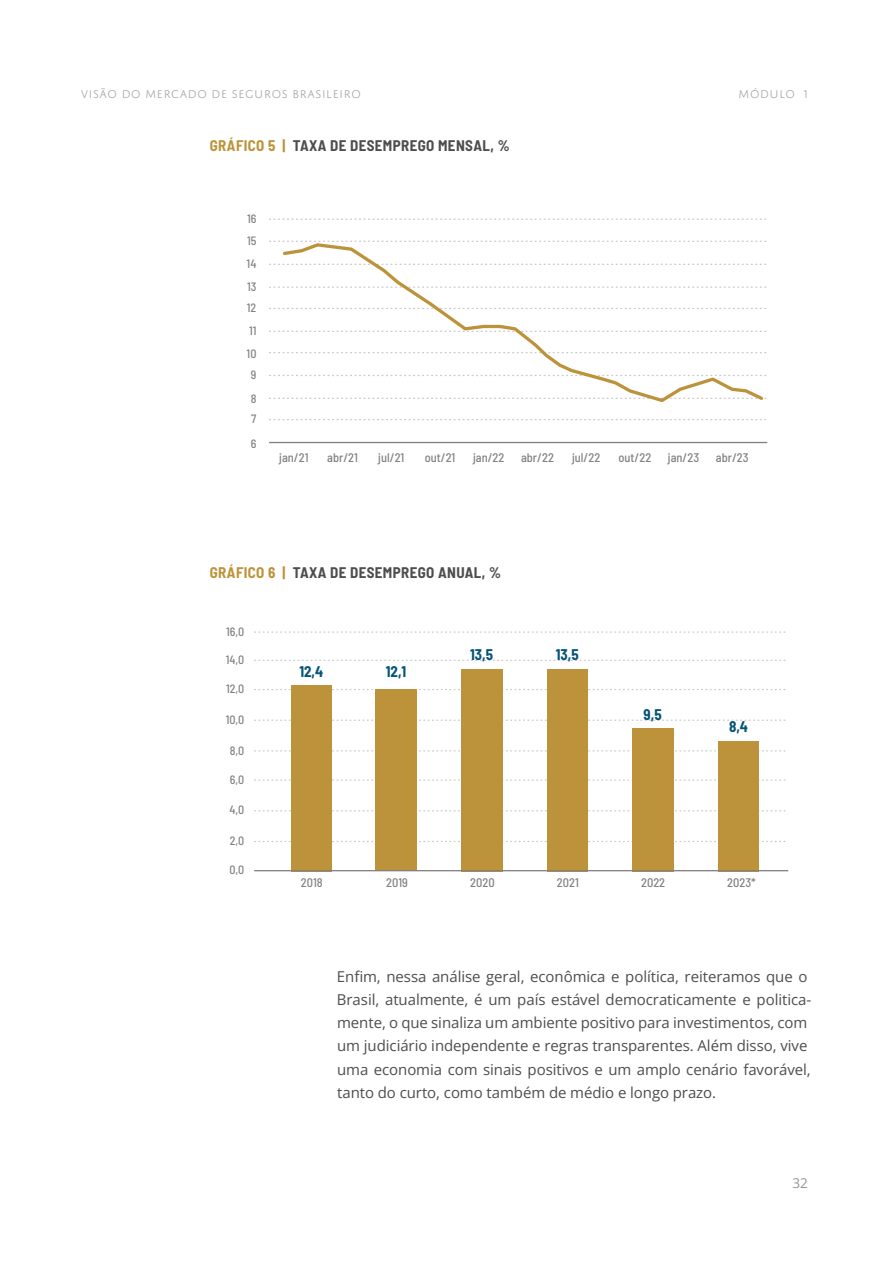
<style>
.page{position:relative;width:893px;height:1263px;background:#fff}
.page>*{position:absolute;margin:0;border:0;box-sizing:border-box;transform-origin:0 0}
.t1{font:15px/23.2px "Open Sans";letter-spacing:-.005em;color:#4d4d4f}
.t2{font:700 semi-condensed 15px "Barlow";letter-spacing:.025em;color:#4d4d4f}
.t3{font:700 semi-condensed 15px "Barlow";color:#045476}
.t4{font:13.5px "Open Sans";color:#939598}
.t5{font:500 semi-condensed 12.45px "Barlow";color:#818181}
.t6{font:500 semi-condensed 12px "Barlow";color:#818181}
.t7{font:300 12px "Domus Titling";letter-spacing:.05em;color:#a2a4a7}
.s1{color:#bc9339}
</style>
<div class="page">
<svg style="left:254px;top:631px;width:535px;height:241px"></svg>
<p class="t7" style="left:81px;top:88px;width:281px">VISÃO DO MERCADO DE SEGUROS BRASILEIRO</p>
<p class="t7" style="left:739px;top:88px;width:71px">MÓDULO 1</p>
<p class="t2" style="left:210px;top:135px;width:301px"><span class="s1">GRÁFICO 5 |</span> TAXA DE DESEMPREGO MENSAL, %</p>
<p class="t6" style="left:247px;top:210px;width:11px">16</p>
<p class="t6" style="left:247px;top:232px;width:11px">15</p>
<p class="t6" style="left:247px;top:255px;width:11px">14</p>
<p class="t6" style="left:247px;top:278px;width:11px">13</p>
<p class="t6" style="left:247px;top:299px;width:11px">12</p>
<p class="t6" style="left:249px;top:322px;width:9px">11</p>
<p class="t6" style="left:247px;top:345px;width:11px">10</p>
<p class="t6" style="left:251px;top:366px;width:7px">9</p>
<p class="t6" style="left:251px;top:390px;width:7px">8</p>
<p class="t6" style="left:251px;top:410px;width:7px">7</p>
<p class="t6" style="left:251px;top:434px;width:7px">6</p>
<p class="t5" style="left:279px;top:448px;width:31px">jan/21</p>
<p class="t5" style="left:327px;top:448px;width:32px">abr/21</p>
<p class="t5" style="left:378px;top:448px;width:28px">jul/21</p>
<p class="t5" style="left:425px;top:448px;width:32px">out/21</p>
<p class="t5" style="left:473px;top:448px;width:33px">jan/22</p>
<p class="t5" style="left:521px;top:448px;width:34px">abr/22</p>
<p class="t5" style="left:572px;top:448px;width:30px">jul/22</p>
<p class="t5" style="left:618px;top:448px;width:34px">out/22</p>
<p class="t5" style="left:668px;top:448px;width:33px">jan/23</p>
<p class="t5" style="left:716px;top:448px;width:34px">abr/23</p>
<p class="t2" style="left:210px;top:562px;width:293px"><span class="s1">GRÁFICO 6 |</span> TAXA DE DESEMPREGO ANUAL, %</p>
<p class="t6" style="left:226px;top:623px;width:20px">16,0</p>
<p class="t6" style="left:226px;top:651px;width:20px">14,0</p>
<p class="t6" style="left:226px;top:680px;width:20px">12,0</p>
<p class="t6" style="left:226px;top:711px;width:20px">10,0</p>
<p class="t6" style="left:230px;top:741px;width:16px">8,0</p>
<p class="t6" style="left:230px;top:771px;width:16px">6,0</p>
<p class="t6" style="left:229px;top:801px;width:16px">4,0</p>
<p class="t6" style="left:230px;top:832px;width:16px">2,0</p>
<p class="t6" style="left:229px;top:861px;width:16px">0,0</p>
<p class="t3" style="left:299px;top:660px;width:25px">12,4</p>
<p class="t3" style="left:386px;top:660px;width:22px">12,1</p>
<p class="t3" style="left:470px;top:644px;width:24px">13,5</p>
<p class="t3" style="left:556px;top:644px;width:24px">13,5</p>
<p class="t3" style="left:644px;top:704px;width:20px">9,5</p>
<p class="t3" style="left:729px;top:716px;width:21px">8,4</p>
<p class="t5" style="left:301px;top:874px;width:23px">2018</p>
<p class="t5" style="left:386px;top:874px;width:23px">2019</p>
<p class="t5" style="left:470px;top:874px;width:26px">2020</p>
<p class="t5" style="left:557px;top:874px;width:23px">2021</p>
<p class="t5" style="left:641px;top:874px;width:26px">2022</p>
<p class="t5" style="left:727px;top:874px;width:30px">2023*</p>
<p class="t1" style="left:337px;top:964px;width:476px">Enfim, nessa análise geral, econômica e política, reiteramos que o Brasil, atualmente, é um país estável democraticamente e politica&shy;mente, o que sinaliza um ambiente positivo para investimentos, com um judiciário independente e regras transparentes. Além disso, vive uma economia com sinais positivos e um amplo cenário favorável, tanto do curto, como também de médio e longo prazo.</p>
<p class="t4" style="left:792px;top:1173px;width:17px">32</p>
</div>
